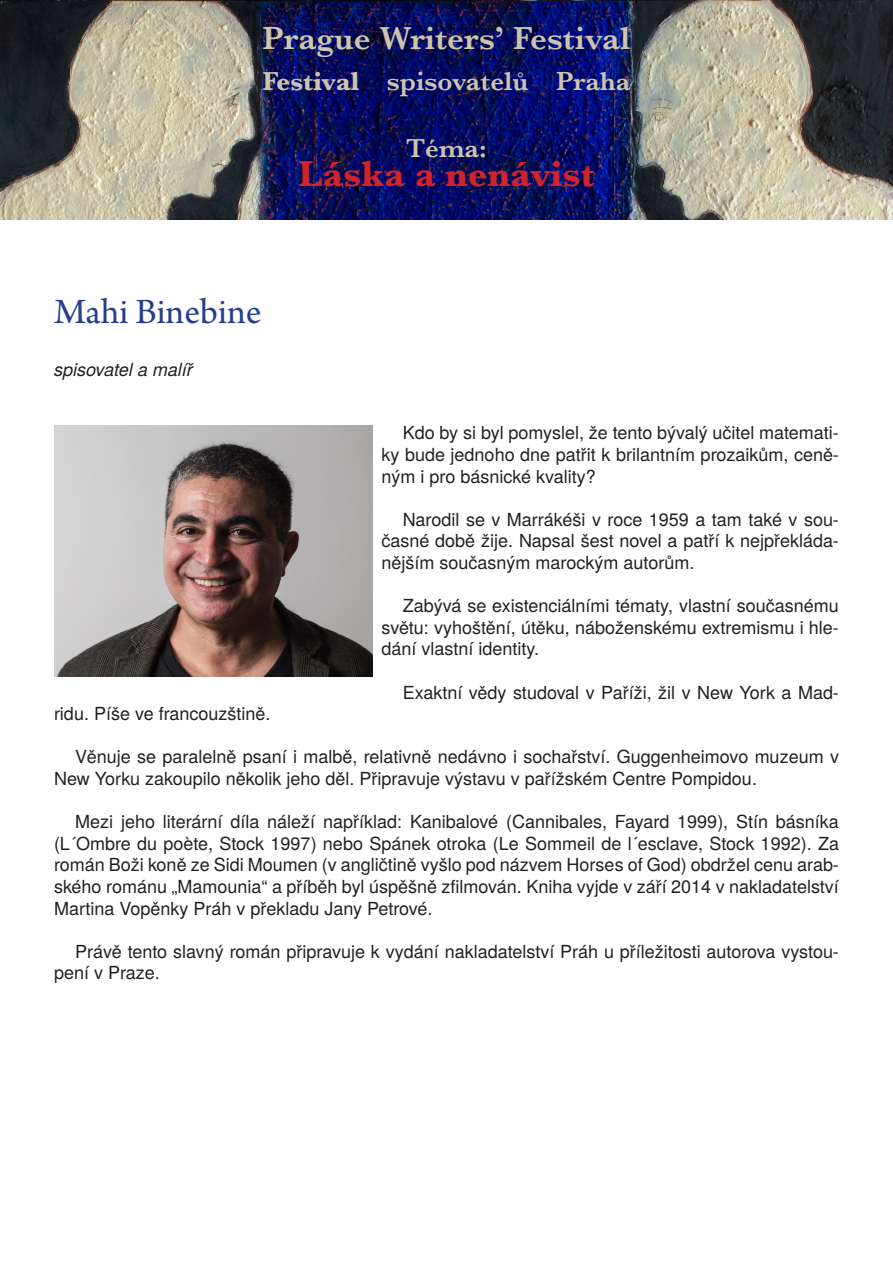
<style>
.page{position:relative;width:893px;height:1263px;background:#fff}
.page>*{position:absolute;margin:0;border:0;box-sizing:border-box;transform-origin:0 0}
.t1{font:700 37.5px "Baskerville";color:#d1232a}
.Authors_Name{font:37.5px "Arno Pro";color:#253f8e}
.t2{font:600 33px "Baskerville";color:#cdc5ae}
.t3{font:600 27px "Baskerville";color:#cdc5ae}
.t4{font:18px/21.6px "Te X Gyre Heros";color:#231f20;text-align:justify}
.Sub-title_author{font:italic 18px "Te X Gyre Heros";color:#231f20}
.s1{font-weight:700}
</style>
<div class="page">
<img style="left:0;top:0;width:893px;height:219px">
<img style="left:54px;top:425px;width:319px;height:251px">
<h2 class="t2" style="left:263px;top:15px;width:369px">Prague Writers’ Festival</h2>
<h3 class="t3" style="left:263px;top:62px;width:369px"><span class="s1">Festival</span> spisovatelů Praha</h3>
<h3 class="t3" style="left:406px;top:129px;width:82px">Téma:</h3>
<h1 class="t1" style="left:299px;top:147px;width:297px">Láska a nenávist</h1>
<p class="Authors_Name" style="left:54px;top:290px;width:209px">Mahi Binebine</p>
<p class="Sub-title_author" style="left:54px;top:355px;width:140px">spisovatel a malíř</p>
<p class="t4" style="left:381px;top:421px;width:459px;text-indent:21px">Kdo by si byl pomyslel, že tento bývalý učitel matemati&shy;ky bude jednoho dne patřit k brilantním prozaikům, ceně&shy;ným i pro básnické kvality?</p>
<p class="t4" style="left:381px;top:507px;width:459px;text-indent:21px">Narodil se v Marrákéši v roce 1959 a tam také v sou&shy;časné době žije. Napsal šest novel a patří k nejpřekláda&shy;nějším současným marockým autorům.</p>
<p class="t4" style="left:381px;top:594px;width:459px;text-indent:21px">Zabývá se existenciálními tématy, vlastní současnému světu: vyhoštění, útěku, náboženskému extremismu i hle&shy;dání vlastní identity.</p>
<p class="t4" style="left:403px;top:680px;width:438px">Exaktní vědy studoval v Paříži, žil v New York a Mad-</p>
<p class="t4" style="left:54px;top:702px;width:218px">ridu. Píše ve francouzštině.</p>
<p class="t4" style="left:54px;top:745px;width:786px;text-indent:21px">Věnuje se paralelně psaní i malbě, relativně nedávno i sochařství. Guggenheimovo muzeum v<br>New Yorku zakoupilo několik jeho děl. Připravuje výstavu v pařížském Centre Pompidou.</p>
<p class="t4" style="left:54px;top:810px;width:786px;text-indent:21px">Mezi jeho literární díla náleží například: Kanibalové (Cannibales, Fayard 1999), Stín básníka (L´Ombre du poète, Stock 1997) nebo Spánek otroka (Le Sommeil de l´esclave, Stock 1992). Za román Boži koně ze Sidi Moumen (v angličtině vyšlo pod názvem Horses of God) obdržel cenu arab&shy;ského románu „Mamounia“ a příběh byl úspěšně zfilmován. Kniha vyjde v září 2014 v nakladatelství Martina Vopěnky Práh v překladu Jany Petrové.</p>
<p class="t4" style="left:54px;top:939px;width:786px;text-indent:21px">Právě tento slavný román připravuje k vydání nakladatelství Práh u příležitosti autorova vystou&shy;pení v Praze.</p>
</div>
